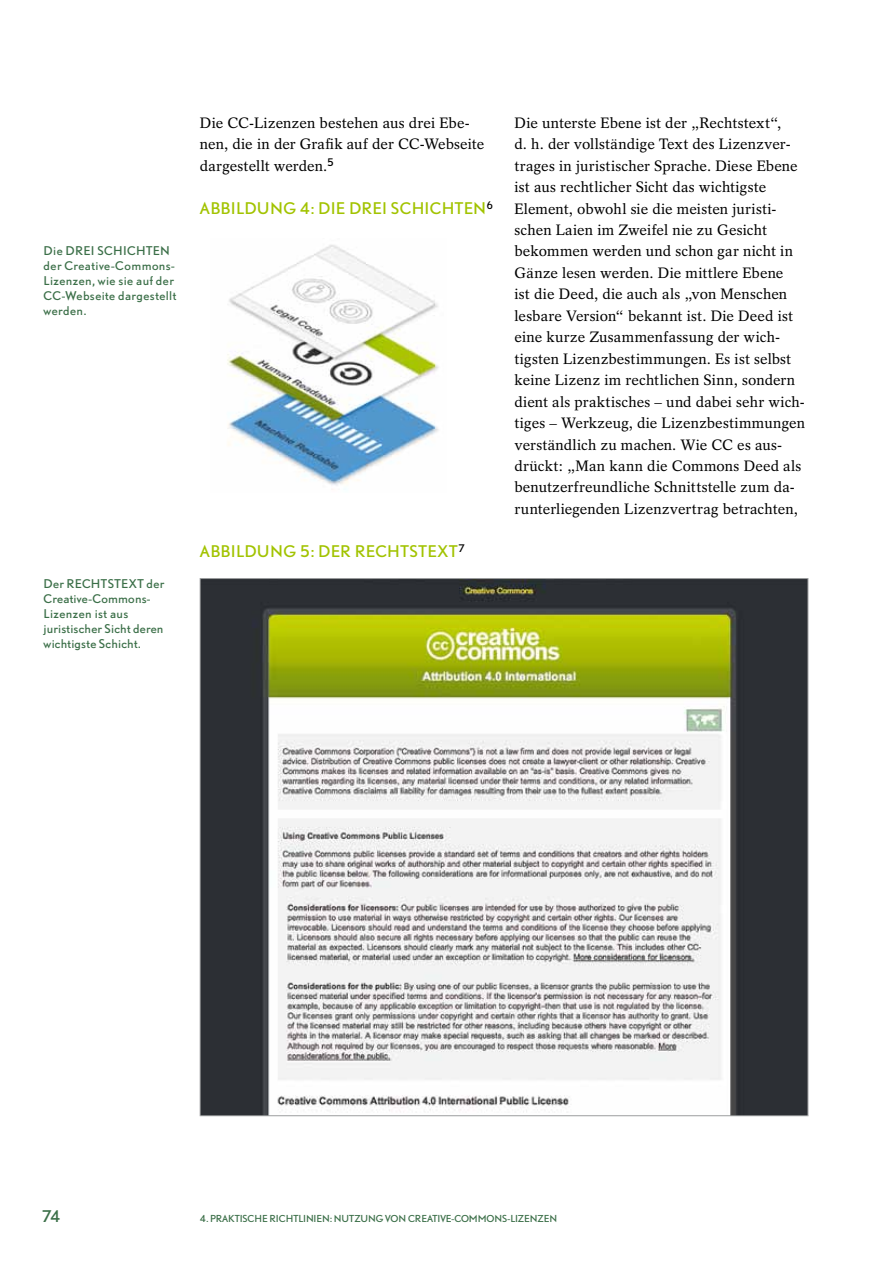
<style>
.page{position:relative;width:893px;height:1263px;background:#fff}
.page>*{position:absolute;margin:0;border:0;box-sizing:border-box;transform-origin:0 0}
.t1{font:15px/21.5px "Rotation";letter-spacing:.01em;color:#000}
.t2{font:15px "DTL Nobel T";letter-spacing:.025em;color:#a2c301}
.t3{font:15px "DTL Nobel T";color:#3b6f48}
.t4{font:11.25px/15px "DTL Nobel T";letter-spacing:.03em;color:#3b6f48}
.t5{font:9px "DTL Nobel T";color:#3b6f48}
</style>
<div class="page">
<img style="left:227px;top:245px;width:212px;height:241px">
<img style="left:202px;top:580px;width:604px;height:534px">
<p class="t4" style="left:44px;top:243px;width:134px">Die drei Schichten der Creative-Commons-<br>Lizenzen, wie sie auf der<br>CC-Webseite dargestellt werden.</p>
<p class="t4" style="left:44px;top:575px;width:122px">Der Rechtstext der<br>Creative-Commons-<br>Lizenzen ist aus juristischer Sicht deren wichtigste Schicht.</p>
<p class="t1" style="left:200px;top:112px;width:286px">Die CC-Lizenzen bestehen aus drei Ebe&shy;nen, die in der Grafik auf der CC-Webseite dargestellt werden.<sup>5</sup></p>
<p class="t2" style="left:200px;top:197px;width:12px">Abb</p>
<p class="t2" style="left:231px;top:197px;width:264px">ildung 4: Die drei Schichten<sup>6</sup></p>
<p class="t2" style="left:200px;top:541px;width:12px">Abb</p>
<p class="t2" style="left:231px;top:541px;width:235px">ildung 5: Der Rechtstext<sup>7</sup></p>
<p class="t1" style="left:514px;top:112px;width:292px">Die unterste Ebene ist der „Rechtstext“,<br>d. h. der vollständige Text des Lizenzver&shy;trages in juristischer Sprache. Diese Ebene ist aus rechtlicher Sicht das wichtigste Element, obwohl sie die meisten juristi&shy;schen Laien im Zweifel nie zu Gesicht bekommen werden und schon gar nicht in Gänze lesen werden. Die mittlere Ebene<br>ist die Deed, die auch als „von Menschen lesbare Version“ bekannt ist. Die Deed ist eine kurze Zusammenfassung der wich&shy;tigsten Lizenzbestimmungen. Es ist selbst keine Lizenz im rechtlichen Sinn, sondern dient als praktisches – und dabei sehr wich&shy;tiges – Werkzeug, die Lizenzbestimmungen verständlich zu machen. Wie CC es aus&shy;drückt: „Man kann die Commons Deed als benutzerfreundliche Schnittstelle zum da&shy;runterliegenden Lizenzvertrag betrachten,</p>
<p class="t3" style="left:41px;top:1206px;width:21px">74</p>
<p class="t5" style="left:200px;top:1212px;width:359px">4. Praktische Richtlinien: N utzung von Creative-Commons-Lizenzen</p>
</div>
